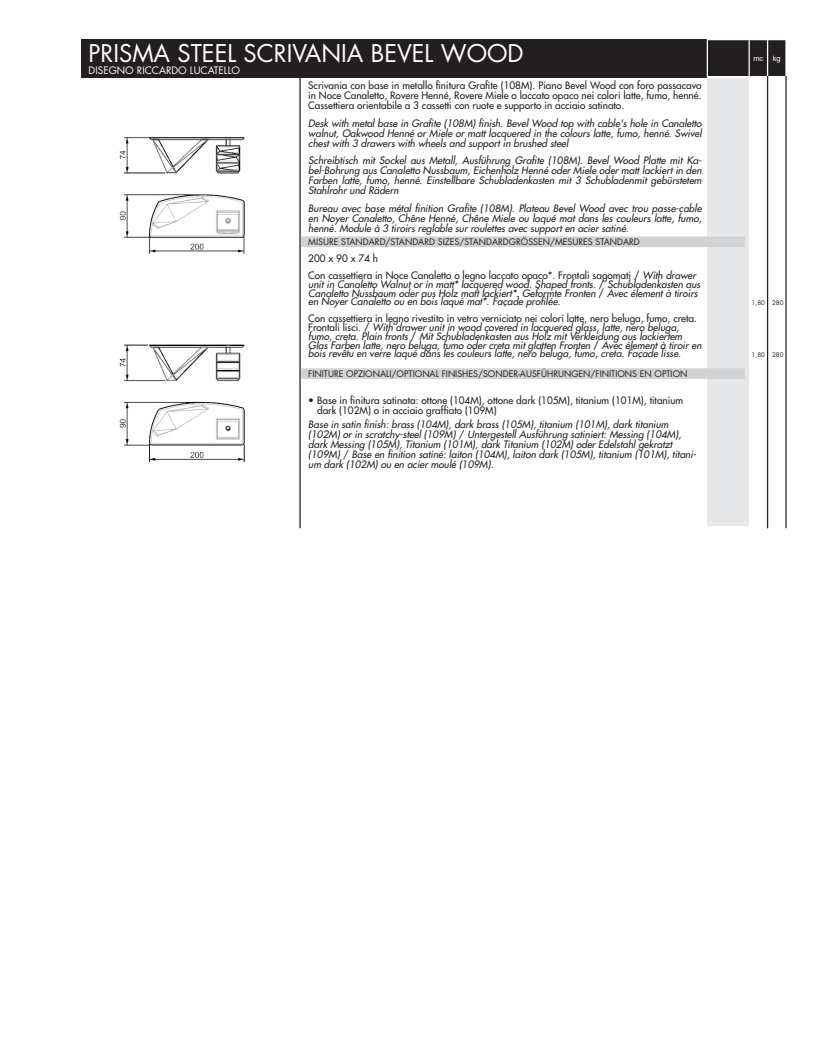
<style>
.page{position:relative;width:815px;height:1053px;background:#fff}
.page>*{position:absolute;margin:0;border:0;box-sizing:border-box;transform-origin:0 0}
.t1{font:23.75px "Futura Std";color:#fff}
.t2{font:italic 500 10px/10px "Futura Std";color:#231f20;text-align:justify}
.t3{font:500 10px/10px "Futura Std";color:#231f20}
.t4{font:10px "Futura Std";color:#fff}
.t5{font:8.75px "Futura Std";color:#231f20}
.t6{font:7.5px "Arial";color:#fff}
.t7{font:6.25px "Futura Std";color:#231f20}
.s1{font-style:italic}
.s2{font-style:normal}
.s3{font-weight:400;font-style:normal}
</style>
<div class="page">
<div style="left:81px;top:39px;width:626px;height:38px;background:#231f20"></div>
<svg style="left:707px;top:39px;width:79px;height:38px;background:#3a3637"></svg>
<div style="left:707px;top:78px;width:42px;height:447px;background:#e6e7e9"></div>
<hr style="left:299px;top:76px;width:2px;height:452px;background:#231f20">
<hr style="left:767px;top:76px;width:1px;height:452px;background:#231f20">
<hr style="left:785px;top:76px;width:2px;height:452px;background:#231f20">
<img style="left:119px;top:136px;width:126px;height:327px">
<div style="left:301px;top:236px;width:444px;height:11px;background:#d1d2d4"></div>
<div style="left:301px;top:368px;width:444px;height:11px;background:#d1d2d4"></div>
<h1 class="t1" style="left:89px;top:38px;width:437px">PRISMA STEEL SCRIVANIA BEVEL WOOD</h1>
<p class="t4" style="left:89px;top:64px;width:153px">DISEGNO RICCARDO LUCATELLO</p>
<p class="t3" style="left:308px;top:80px;width:395px;text-align:justify">Scrivania con base in metallo finitura Grafite (108M). Piano Bevel Wood con foro passacavo in Noce Canaletto, Rovere Henné, Rovere Miele o laccato opaco nei colori latte, fumo, henné.<br>Cassettiera orientabile a 3 cassetti con ruote e supporto in acciaio satinato.</p>
<p class="t2" style="left:308px;top:118px;width:395px">Desk with metal base in Grafite (108M) finish. Bevel Wood top with cable's hole in Canaletto walnut, Oakwood Henné or Miele or matt lacquered in the colours latte, fumo, henné. Swivel chest with 3 drawers with wheels and support in brushed steel</p>
<p class="t2" style="left:308px;top:156px;width:395px">Schreibtisch mit Sockel aus Metall, Ausführung Grafite (108M). Bevel Wood Platte mit Ka&shy;bel-Bohrung aus Canaletto Nussbaum, Eichenholz Henné oder Miele oder matt lackiert in den Farben latte, fumo, henné. Einstellbare Schubladenkasten mit 3 Schubladenmit gebürstetem Stahlrohr und Rädern</p>
<p class="t2" style="left:308px;top:203px;width:395px">Bureau avec base métal finition Grafite (108M). Plateau Bevel Wood avec trou passe-cable en Noyer Canaletto, Chêne Henné, Chêne Miele ou laqué mat dans les couleurs latte, fumo, henné. Module à 3 tiroirs reglable sur roulettes avec support en acier satiné.</p>
<p class="t5" style="left:308px;top:236px;width:333px">MISURE STANDARD/STANDARD SIZES/STANDARDGRÖSSEN/MESURES STANDARD</p>
<p class="t3" style="left:308px;top:250px;width:389px;line-height:16.8px">200 x 90 x 74 h<br>Con cassettiera in Noce Canaletto o legno laccato opaco*. Frontali sagomati / <span class="s1">With drawer</span></p>
<p class="t2" style="left:308px;top:280px;width:394px;line-height:8.8px;text-align:left">unit in Canaletto Walnut or in matt* lacquered wood. Shaped fronts. <span class="s2">/</span> Schubladenkasten aus<br>Canaletto Nussbaum oder aus Holz matt lackiert*. Geformte Fronten <span class="s2">/</span> Avec élement à tiroirs en Noyer Canaletto ou en bois laqué mat*. Façade profilée.</p>
<p class="t2" style="left:308px;top:314px;width:395px;line-height:8.8px;text-align:left"><span class="s2">Con cassettiera in legno rivestito in vetro verniciato nei colori latte, nero beluga, fumo, creta.<br>Frontali lisci. /</span> With drawer unit in wood covered in lacquered glass, latte, nero beluga, fumo, creta. Plain fronts <span class="s2">/</span> Mit Schubladenkasten aus Holz mit Verkleidung aus lackiertem Glas Farben latte, nero beluga, fumo oder creta mit glatten Fronten <span class="s2">/</span> Avec élement à tiroir en bois revêtu en verre laqué dans les couleurs latte, nero beluga, fumo, creta. Façade lisse.</p>
<p class="t5" style="left:308px;top:368px;width:381px">FINITURE OPZIONALI/OPTIONAL FINISHES/SONDER-AUSFÜHRUNGEN/FINITIONS EN OPTION</p>
<p class="t3" style="left:317px;top:395px;width:367px;text-indent:-9px">• Base in finitura satinata: ottone (104M), ottone dark (105M), titanium (101M), titanium dark (102M) o in acciaio graffiato (109M)</p>
<p class="t2" style="left:308px;top:419px;width:390px;text-align:left">Base in satin finish: brass (104M), dark brass (105M), titanium (101M), dark titanium (102M) or in scratchy-steel (109M) <span class="s3">/</span> Untergestell Ausführung satiniert: Messing (104M), dark Messing (105M), Titanium (101M), dark Titanium (102M) oder Edelstahl gekratzt (109M) <span class="s3">/</span> Base en finition satiné: laiton (104M), laiton dark (105M), titanium (101M), titani&shy;um dark (102M) ou en acier moulé (109M).</p>
<p class="t6" style="left:753px;top:53px;width:11px">mc</p>
<p class="t6" style="left:773px;top:53px;width:9px">kg</p>
<p class="t7" style="left:752px;top:299px;width:34px">1,80 280</p>
<p class="t7" style="left:752px;top:351px;width:34px">1,80 280</p>
</div>
